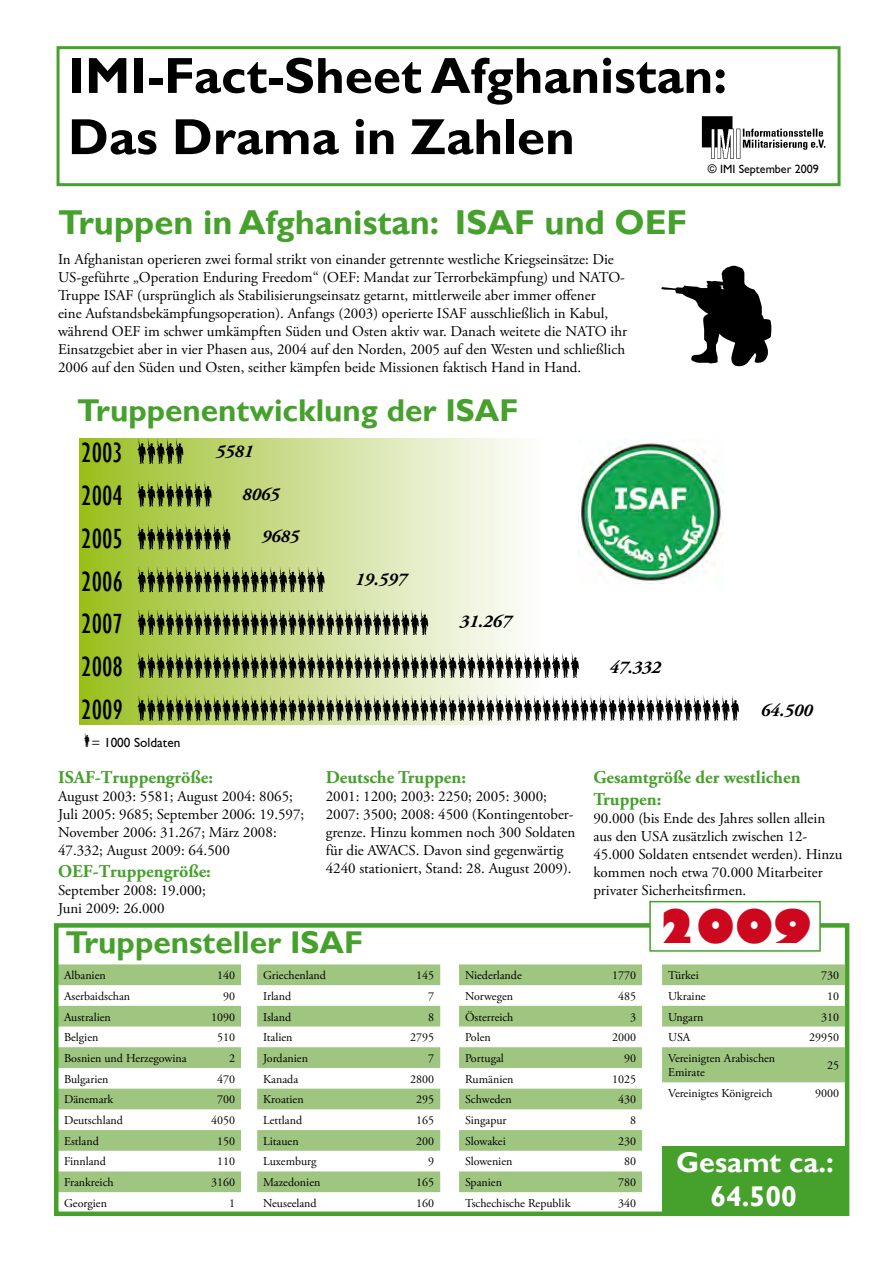
<style>
.page{position:relative;width:893px;height:1263px;background:#fff}
.page>*{position:absolute;margin:0;border:0;box-sizing:border-box;transform-origin:0 0}
.t1{font:258px "NATO Kit";color:#000}
.t2{font:63.15px "NATO Kit";color:#000}
.t3{font:700 51px/61.2px "Gill Sans";color:#000}
.t4{font:800 45px "Gill Sans";color:#cc071e}
.t5{font:37.65px "NATO Kit";color:#000}
.t6{font:700 34.5px "Gill Sans";color:#45a12b}
.t7{font:700 31.5px "Gill Sans";color:#45a12b}
.t8{font:condensed 28.5px/42.8px "Gill Sans";color:#000;text-align:justify}
.t9{font:700 28.5px/34.2px "Gill Sans";color:#fff;text-align:center}
.t10{font:700 18px/21.6px "Adobe Garamond Pro";color:#45a12b}
.t11{font:italic 700 18px "Adobe Garamond Pro";color:#000}
.t12{font:15px/18px "Adobe Garamond Pro";color:#000}
.t13{font:13.2px "Gill Sans";color:#000}
.t14{font:12px/14.4px "Adobe Garamond Pro";color:#000}
.t15{font:12px "Gill Sans";color:#000}
</style>
<div class="page">
<div style="left:57px;top:46px;width:783px;height:140px;border:3px solid #45a12b"></div>
<svg style="left:59px;top:964px;width:182px;height:228px"></svg>
<svg style="left:80px;top:438px;width:644px;height:287px"></svg>
<img style="left:578px;top:439px;width:145px;height:145px">
<div style="left:54px;top:923px;width:795px;height:293px;border:4px solid #45a12b"></div>
<div style="left:650px;top:902px;width:170px;height:49px;background:#fff"></div>
<div style="left:649px;top:901px;width:172px;height:51px;border:2px solid #45a12b"></div>
<svg style="left:257px;top:964px;width:183px;height:228px"></svg>
<svg style="left:459px;top:964px;width:183px;height:228px"></svg>
<svg style="left:662px;top:964px;width:183px;height:118px"></svg>
<div style="left:662px;top:1146px;width:183px;height:66px;background:#45a12b"></div>
<img style="left:701px;top:116px;width:125px;height:43px">
<h3 class="t3" style="left:68px;top:44px;width:661px">IMI-Fact-Sheet Afghanistan:<br>Das Drama in Zahlen</h3>
<p class="t15" style="left:708px;top:162px;width:112px">© IMI September 2009</p>
<h3 class="t6" style="left:58px;top:202px;width:631px">Truppen in Afghanistan: ISAF und OEF</h3>
<h1 class="t1" style="left:657px;top:126px;width:120px">R</h1>
<p class="t12" style="left:58px;top:251px;width:570px">In Afghanistan operieren zwei formal strikt von einander getrennte westliche Kriegseinsätze: Die US-geführte „Operation Enduring Freedom“ (OEF: Mandat zur Terrorbekämpfung) und NATO-Truppe ISAF (ursprünglich als Stabilisierungseinsatz getarnt, mittlerweile aber immer offener<br>eine Aufstandsbekämpfungsoperation). Anfangs (2003) operierte ISAF ausschließlich in Kabul, während OEF im schwer umkämpften Süden und Osten aktiv war. Danach weitete die NATO ihr Einsatzgebiet aber in vier Phasen aus, 2004 auf den Norden, 2005 auf den Westen und schließlich 2006 auf den Süden und Osten, seither kämpfen beide Missionen faktisch Hand in Hand.</p>
<h3 class="t7" style="left:77px;top:391px;width:443px">Truppenentwicklung der ISAF</h3>
<h2 class="t2" style="left:137px;top:405px;width:49px">IIIII</h2>
<h2 class="t2" style="left:137px;top:448px;width:77px">IIIIIIII</h2>
<h2 class="t2" style="left:137px;top:490px;width:96px">IIIIIIIIII</h2>
<h2 class="t2" style="left:137px;top:533px;width:190px">IIIIIIIIIIIIIIIIIIII</h2>
<h2 class="t2" style="left:137px;top:576px;width:293px">IIIIIIIIIIIIIIIIIIIIIIIIIIIIIII</h2>
<h2 class="t2" style="left:137px;top:619px;width:444px">IIIIIIIIIIIIIIIIIIIIIIIIIIIIIIIIIIIIIIIIIIIIIII</h2>
<h2 class="t2" style="left:137px;top:662px;width:604px">IIIIIIIIIIIIIIIIIIIIIIIIIIIIIIIIIIIIIIIIIIIIIIIIIIIIIIIIIIIIIIII</h2>
<h3 class="t8" style="left:81px;top:432px;width:43px">2003<br>2004<br>2005<br>2006<br>2007<br>2008<br>2009</h3>
<h3 class="t5" style="left:84px;top:712px;width:7px">I</h3>
<p class="t13" style="left:92px;top:734px;width:90px">= 1000 Soldaten</p>
<p class="t11" style="left:216px;top:441px;width:39px">5581</p>
<p class="t11" style="left:242px;top:484px;width:39px">8065</p>
<p class="t11" style="left:262px;top:525px;width:39px">9685</p>
<p class="t11" style="left:355px;top:569px;width:53px">19.597</p>
<p class="t11" style="left:460px;top:610px;width:53px">31.267</p>
<p class="t11" style="left:609px;top:657px;width:53px">47.332</p>
<p class="t11" style="left:761px;top:700px;width:53px">64.500</p>
<p class="t10" style="left:58px;top:767px;width:157px">ISAF-Truppengröße:</p>
<p class="t12" style="left:58px;top:788px;width:248px">August 2003: 5581; August 2004: 8065; Juli 2005: 9685; September 2006: 19.597; November 2006: 31.267; März 2008:<br>47.332; August 2009: 64.500</p>
<p class="t10" style="left:58px;top:861px;width:154px">OEF-Truppengröße:</p>
<p class="t12" style="left:58px;top:882px;width:149px">September 2008: 19.000;<br>Juni 2009: 26.000</p>
<p class="t10" style="left:326px;top:767px;width:142px">Deutsche Truppen:</p>
<p class="t12" style="left:326px;top:788px;width:251px">2001: 1200; 2003: 2250; 2005: 3000; 2007: 3500; 2008: 4500 (Kontingentober&shy;grenze. Hinzu kommen noch 300 Soldaten für die AWACS. Davon sind gegenwärtig 4240 stationiert, Stand: 28. August 2009).</p>
<h3 class="t7" style="left:65px;top:924px;width:299px">Truppensteller ISAF</h3>
<p class="t10" style="left:593px;top:767px;width:209px">Gesamtgröße der westlichen<br>Truppen:</p>
<p class="t12" style="left:593px;top:810px;width:251px">90.000 (bis Ende des Jahres sollen allein aus den USA zusätzlich zwischen 12- 45.000 Soldaten entsendet werden). Hinzu kommen noch etwa 70.000 Mitarbeiter privater Sicherheitsfirmen.</p>
<h3 class="t4" style="left:658px;top:898px;width:155px">2009</h3>
<p class="t14" style="left:64px;top:968px;width:43px">Albanien</p>
<p class="t14" style="left:217px;top:968px;width:19px">140</p>
<p class="t14" style="left:64px;top:989px;width:68px">Aserbaidschan</p>
<p class="t14" style="left:223px;top:989px;width:13px">90</p>
<p class="t14" style="left:64px;top:1010px;width:48px">Australien</p>
<p class="t14" style="left:211px;top:1010px;width:25px">1090</p>
<p class="t14" style="left:64px;top:1031px;width:36px">Belgien</p>
<p class="t14" style="left:217px;top:1031px;width:19px">510</p>
<p class="t14" style="left:64px;top:1051px;width:124px">Bosnien und Herzegowina</p>
<p class="t14" style="left:229px;top:1051px;width:7px">2</p>
<p class="t14" style="left:64px;top:1072px;width:46px">Bulgarien</p>
<p class="t14" style="left:217px;top:1072px;width:19px">470</p>
<p class="t14" style="left:64px;top:1093px;width:51px">Dänemark</p>
<p class="t14" style="left:217px;top:1093px;width:19px">700</p>
<p class="t14" style="left:64px;top:1113px;width:60px">Deutschland</p>
<p class="t14" style="left:211px;top:1113px;width:25px">4050</p>
<p class="t14" style="left:64px;top:1134px;width:36px">Estland</p>
<p class="t14" style="left:217px;top:1134px;width:19px">150</p>
<p class="t14" style="left:64px;top:1155px;width:43px">Finnland</p>
<p class="t14" style="left:217px;top:1155px;width:19px">110</p>
<p class="t14" style="left:64px;top:1175px;width:51px">Frankreich</p>
<p class="t14" style="left:211px;top:1175px;width:25px">3160</p>
<p class="t14" style="left:64px;top:1196px;width:44px">Georgien</p>
<p class="t14" style="left:229px;top:1196px;width:7px">1</p>
<p class="t14" style="left:263px;top:968px;width:64px">Griechenland</p>
<p class="t14" style="left:416px;top:968px;width:19px">145</p>
<p class="t14" style="left:263px;top:989px;width:30px">Irland</p>
<p class="t14" style="left:428px;top:989px;width:7px">7</p>
<p class="t14" style="left:263px;top:1010px;width:29px">Island</p>
<p class="t14" style="left:428px;top:1010px;width:7px">8</p>
<p class="t14" style="left:263px;top:1031px;width:31px">Italien</p>
<p class="t14" style="left:410px;top:1031px;width:25px">2795</p>
<p class="t14" style="left:263px;top:1051px;width:46px">Jordanien</p>
<p class="t14" style="left:428px;top:1051px;width:7px">7</p>
<p class="t14" style="left:263px;top:1072px;width:37px">Kanada</p>
<p class="t14" style="left:410px;top:1072px;width:25px">2800</p>
<p class="t14" style="left:263px;top:1093px;width:42px">Kroatien</p>
<p class="t14" style="left:416px;top:1093px;width:19px">295</p>
<p class="t14" style="left:263px;top:1113px;width:40px">Lettland</p>
<p class="t14" style="left:416px;top:1113px;width:19px">165</p>
<p class="t14" style="left:263px;top:1134px;width:37px">Litauen</p>
<p class="t14" style="left:416px;top:1134px;width:19px">200</p>
<p class="t14" style="left:263px;top:1155px;width:55px">Luxemburg</p>
<p class="t14" style="left:428px;top:1155px;width:7px">9</p>
<p class="t14" style="left:263px;top:1175px;width:59px">Mazedonien</p>
<p class="t14" style="left:416px;top:1175px;width:19px">165</p>
<p class="t14" style="left:263px;top:1196px;width:55px">Neuseeland</p>
<p class="t14" style="left:416px;top:1196px;width:19px">160</p>
<p class="t14" style="left:465px;top:968px;width:58px">Niederlande</p>
<p class="t14" style="left:612px;top:968px;width:25px">1770</p>
<p class="t14" style="left:465px;top:989px;width:50px">Norwegen</p>
<p class="t14" style="left:618px;top:989px;width:19px">485</p>
<p class="t14" style="left:465px;top:1010px;width:50px">Österreich</p>
<p class="t14" style="left:630px;top:1010px;width:7px">3</p>
<p class="t14" style="left:465px;top:1031px;width:27px">Polen</p>
<p class="t14" style="left:612px;top:1031px;width:25px">2000</p>
<p class="t14" style="left:465px;top:1051px;width:40px">Portugal</p>
<p class="t14" style="left:624px;top:1051px;width:13px">90</p>
<p class="t14" style="left:465px;top:1072px;width:50px">Rumänien</p>
<p class="t14" style="left:612px;top:1072px;width:25px">1025</p>
<p class="t14" style="left:465px;top:1093px;width:48px">Schweden</p>
<p class="t14" style="left:618px;top:1093px;width:19px">430</p>
<p class="t14" style="left:465px;top:1113px;width:43px">Singapur</p>
<p class="t14" style="left:630px;top:1113px;width:7px">8</p>
<p class="t14" style="left:465px;top:1134px;width:42px">Slowakei</p>
<p class="t14" style="left:618px;top:1134px;width:19px">230</p>
<p class="t14" style="left:465px;top:1155px;width:49px">Slowenien</p>
<p class="t14" style="left:624px;top:1155px;width:13px">80</p>
<p class="t14" style="left:465px;top:1175px;width:38px">Spanien</p>
<p class="t14" style="left:618px;top:1175px;width:19px">780</p>
<p class="t14" style="left:465px;top:1196px;width:107px">Tschechische Republik</p>
<p class="t14" style="left:618px;top:1196px;width:19px">340</p>
<p class="t14" style="left:668px;top:968px;width:32px">Türkei</p>
<p class="t14" style="left:821px;top:968px;width:19px">730</p>
<p class="t14" style="left:668px;top:989px;width:39px">Ukraine</p>
<p class="t14" style="left:827px;top:989px;width:13px">10</p>
<p class="t14" style="left:668px;top:1010px;width:37px">Ungarn</p>
<p class="t14" style="left:821px;top:1010px;width:19px">310</p>
<p class="t14" style="left:668px;top:1031px;width:24px">USA</p>
<p class="t14" style="left:809px;top:1031px;width:31px">29950</p>
<p class="t14" style="left:668px;top:1051px;width:109px">Vereinigten Arabischen<br>Emirate</p>
<p class="t14" style="left:827px;top:1058px;width:13px">25</p>
<p class="t14" style="left:668px;top:1086px;width:106px">Vereinigtes Königreich</p>
<p class="t14" style="left:815px;top:1086px;width:25px">9000</p>
<h3 class="t9" style="left:676px;top:1145px;width:159px">Gesamt ca.:<br>64.500</h3>
</div>
